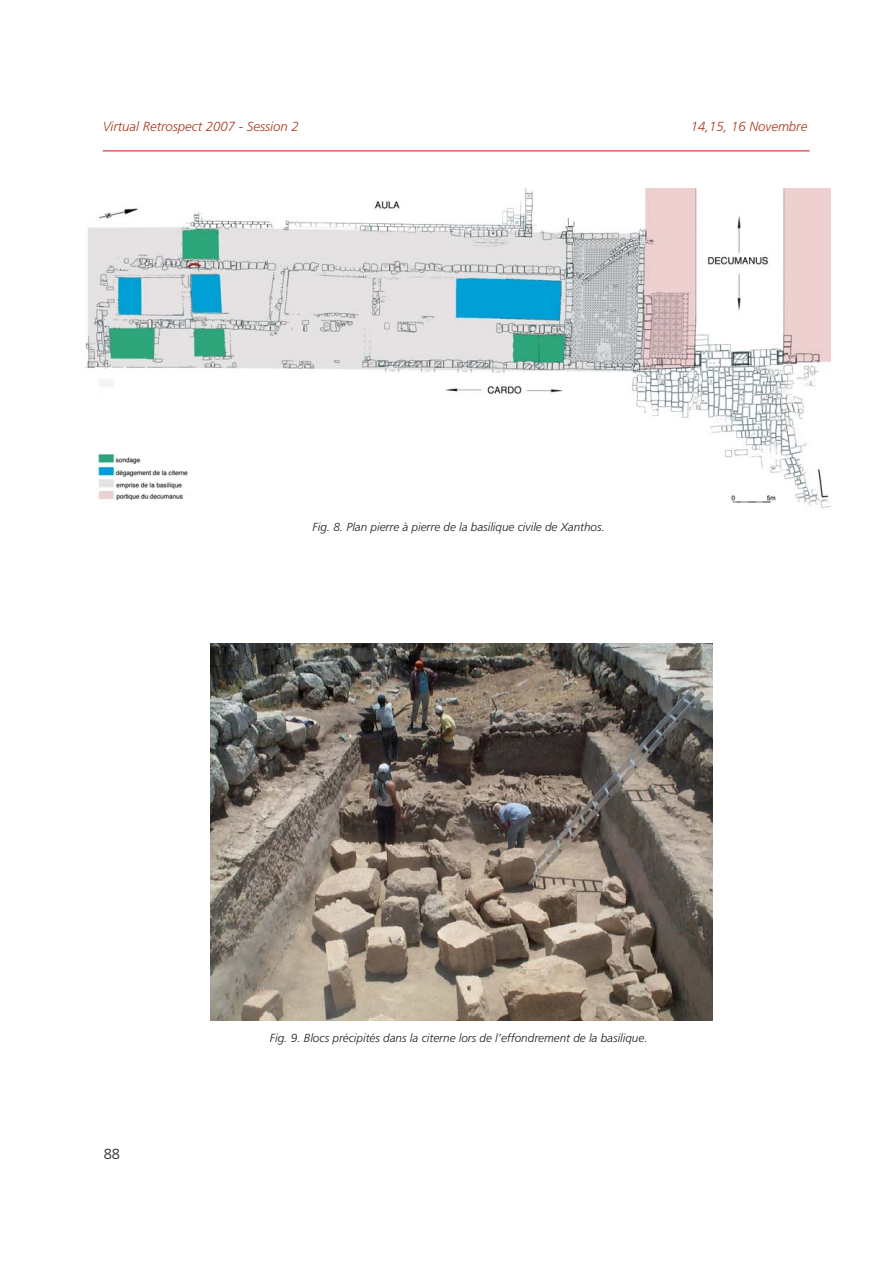
<style>
.page{position:relative;width:893px;height:1263px;background:#fff}
.page>*{position:absolute;margin:0;border:0;box-sizing:border-box;transform-origin:0 0}
.t1{font:300 14.7px "Frutiger";color:#231f20}
.t2{font:italic 300 13.2px "Frutiger";color:#ac381b}
.t3{font:italic 300 11.7px "Frutiger";color:#231f20}
</style>
<div class="page">
<hr style="left:103px;top:150px;width:707px;height:1px;background:#d2232a">
<img style="left:85px;top:189px;width:745px;height:320px">
<img style="left:210px;top:644px;width:502px;height:376px">
<p class="t2" style="left:103px;top:121px;width:198px">Virtual Retrospect 2007 - Session 2</p>
<p class="t2" style="left:691px;top:121px;width:118px">14,15, 16 Novembre</p>
<p class="t3" style="left:313px;top:522px;width:294px">Fig. 8. Plan pierre à pierre de la basilique civile de Xanthos.</p>
<p class="t1" style="left:104px;top:1148px;width:18px">88</p>
<p class="t3" style="left:270px;top:1033px;width:379px">Fig. 9. Blocs précipités dans la citerne lors de l’effondrement de la basilique.</p>
</div>
